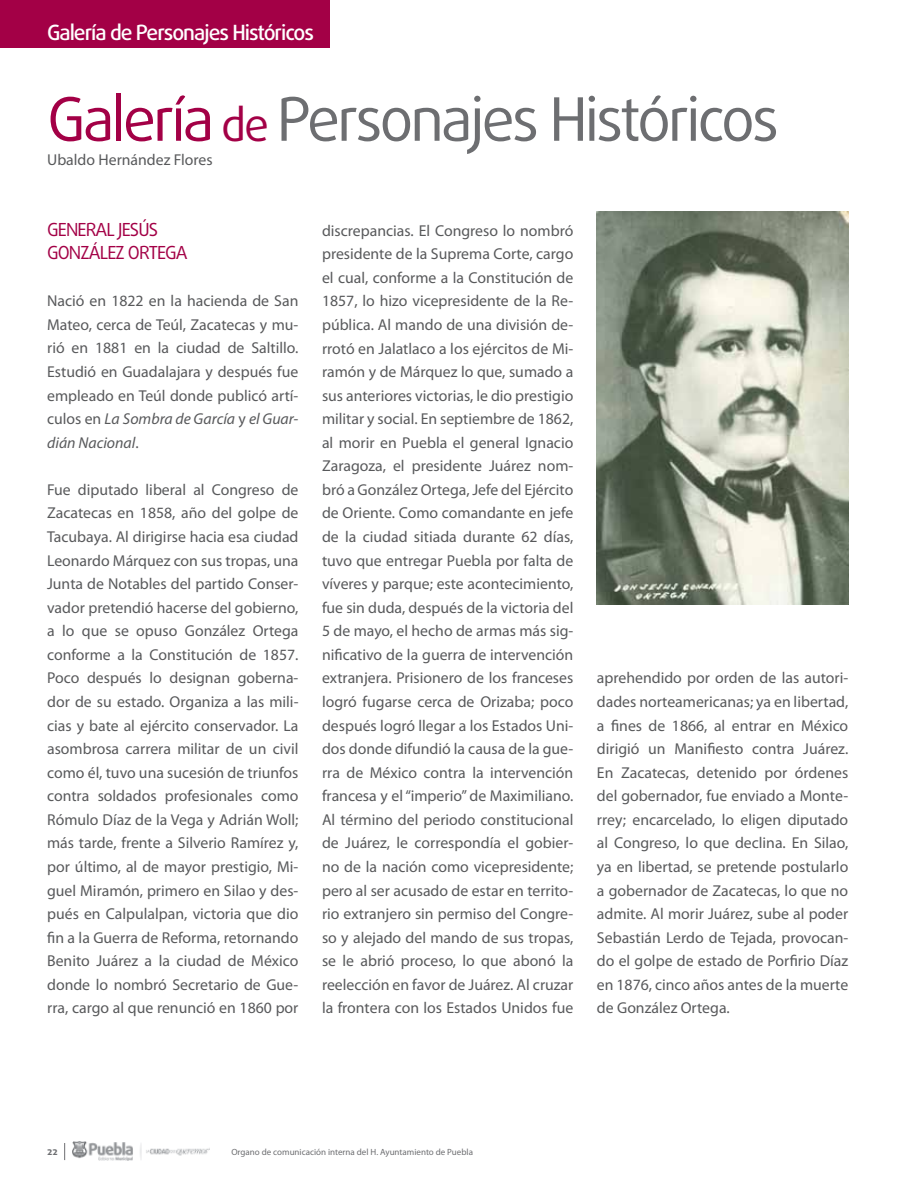
<style>
.page{position:relative;width:919px;height:1191px;background:#fff}
.page>*{position:absolute;margin:0;border:0;box-sizing:border-box;transform-origin:0 0}
.t1{font:60px "Daxline Pro";letter-spacing:-.05em;color:#6d6e71}
.t2{font:500 21px "Daxline Pro";letter-spacing:-.05em;color:#fff}
.t3{font:18px/23.5px "Daxline Pro";letter-spacing:-.05em;color:#a30046}
.t4{font:15.75px/23.5px "Myriad Pro";color:#58595b;text-align:justify}
.t5{font:700 10.5px "Daxline Pro";color:#6d6e71}
.t6{font:9px "Myriad Pro";color:#6d6e71}
.s1{color:#a30046}
.s2{font-size:45px;color:#a30046}
.s3{font-style:italic}
</style>
<div class="page">
<svg style="left:64px;top:1143px;width:1px;height:17px"></svg>
<img style="left:73px;top:1141px;width:136px;height:19px">
<div style="left:0;top:0;width:329px;height:47px;background:#a30046"></div>
<img style="left:597px;top:212px;width:251px;height:392px">
<h2 class="t2" style="left:47px;top:18px;width:268px">Galería de Personajes Históricos</h2>
<h1 class="t1" style="left:47px;top:79px;width:733px"><span class="s1">Galería</span> <span class="s2">de</span> Personajes Históricos</h1>
<p class="t4" style="left:47px;top:148px;width:167px">Ubaldo Hernández Flores</p>
<p class="t3" style="left:47px;top:218px;width:142px">GENERAL JESÚS<br>GONZÁLEZ ORTEGA</p>
<p class="t4" style="left:47px;top:289px;width:253px">Nació en 1822 en la hacienda de San Mateo, cerca de Teúl, Zacatecas y mu&shy;rió en 1881 en la ciudad de Saltillo.<br>Estudió en Guadalajara y después fue empleado en Teúl donde publicó artí&shy;culos en <span class="s3">La Sombra de García</span> y <span class="s3">el Guar&shy;dián Nacional</span>.</p>
<p class="t4" style="left:47px;top:477px;width:253px">Fue diputado liberal al Congreso de Zacatecas en 1858, año del golpe de Tacubaya. Al dirigirse hacia esa ciudad Leonardo Márquez con sus tropas, una Junta de Notables del partido Conser&shy;vador pretendió hacerse del gobierno, a lo que se opuso González Ortega conforme a la Constitución de 1857.<br>Poco después lo designan goberna&shy;dor de su estado. Organiza a las mili&shy;cias y bate al ejército conservador. La asombrosa carrera militar de un civil como él, tuvo una sucesión de triunfos contra soldados profesionales como Rómulo Díaz de la Vega y Adrián Woll; más tarde, frente a Silverio Ramírez y, por último, al de mayor prestigio, Mi&shy;guel Miramón, primero en Silao y des&shy;pués en Calpulalpan, victoria que dio fin a la Guerra de Reforma, retornando Benito Juárez a la ciudad de México donde lo nombró Secretario de Gue&shy;rra, cargo al que renunció en 1860 por</p>
<p class="t4" style="left:322px;top:218px;width:253px">discrepancias. El Congreso lo nombró presidente de la Suprema Corte, cargo el cual, conforme a la Constitución de 1857, lo hizo vicepresidente de la Re&shy;pública. Al mando de una división de&shy;rrotó en Jalatlaco a los ejércitos de Mi&shy;ramón y de Márquez lo que, sumado a sus anteriores victorias, le dio prestigio militar y social. En septiembre de 1862, al morir en Puebla el general Ignacio Zaragoza, el presidente Juárez nom&shy;bró a González Ortega, Jefe del Ejército de Oriente. Como comandante en jefe de la ciudad sitiada durante 62 días, tuvo que entregar Puebla por falta de víveres y parque; este acontecimiento, fue sin duda, después de la victoria del 5 de mayo, el hecho de armas más sig&shy;nificativo de la guerra de intervención extranjera. Prisionero de los franceses logró fugarse cerca de Orizaba; poco después logró llegar a los Estados Uni&shy;dos donde difundió la causa de la gue&shy;rra de México contra la intervención francesa y el “imperio” de Maximiliano.<br>Al término del periodo constitucional de Juárez, le correspondía el gobier&shy;no de la nación como vicepresidente; pero al ser acusado de estar en territo&shy;rio extranjero sin permiso del Congre&shy;so y alejado del mando de sus tropas, se le abrió proceso, lo que abonó la reelección en favor de Juárez. Al cruzar la frontera con los Estados Unidos fue</p>
<p class="t4" style="left:597px;top:666px;width:253px">aprehendido por orden de las autori&shy;dades norteamericanas; ya en libertad, a fines de 1866, al entrar en México dirigió un Manifiesto contra Juárez.<br>En Zacatecas, detenido por órdenes del gobernador, fue enviado a Monte&shy;rrey; encarcelado, lo eligen diputado al Congreso, lo que declina. En Silao, ya en libertad, se pretende postularlo a gobernador de Zacatecas, lo que no admite. Al morir Juárez, sube al poder Sebastián Lerdo de Tejada, provocan&shy;do el golpe de estado de Porfirio Díaz en 1876, cinco años antes de la muerte de González Ortega.</p>
<p class="t5" style="left:47px;top:1144px;width:12px">22</p>
<p class="t6" style="left:231px;top:1146px;width:243px">Organo de comunicación interna del H. Ayuntamiento de Puebla</p>
</div>
